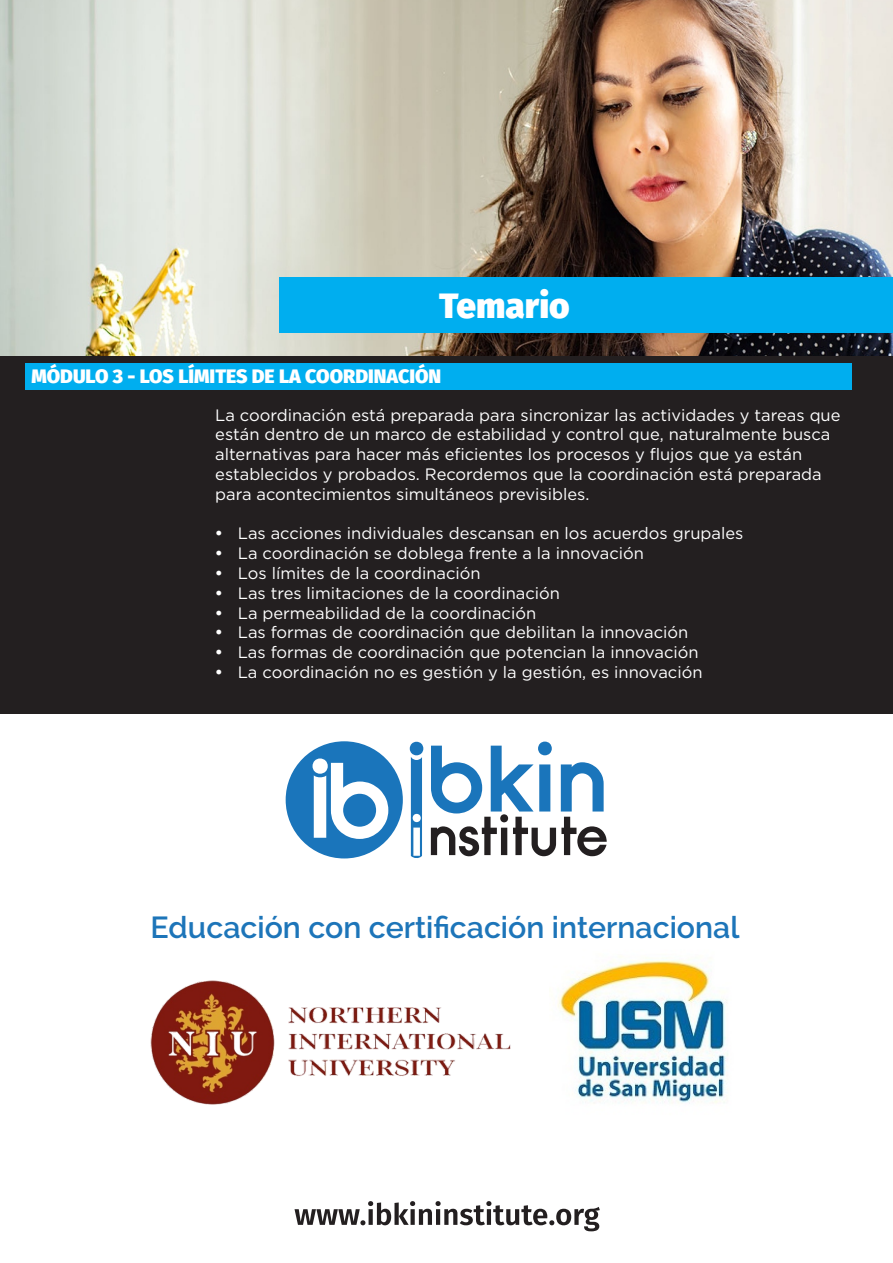
<style>
.page{position:relative;width:893px;height:1263px;background:#fff}
.page>*{position:absolute;margin:0;border:0;box-sizing:border-box;transform-origin:0 0}
.t1{font:700 94.05px "Opificio";color:#1a75bb}
.t2{font:700 54.9px "Opificio";letter-spacing:-.03em;color:#231f20}
.t3{font:900 35.1px "Fira Sans";color:#fff}
.t4{font:600 30.3px "Raleway";color:#1d75b9}
.t5{font:900 19.5px "Fira Sans";color:#fff}
.t6{font:16.5px/19.8px "Gotham";color:#fff}
.s1{font-size:56.4px;color:#fff}
</style>
<div class="page">
<div style="left:0;top:0;width:893px;height:713px;background:#231f20"></div>
<img style="left:0;top:0;width:893px;height:356px">
<div style="left:279px;top:277px;width:614px;height:55px;background:#00aeef"></div>
<div style="left:25px;top:363px;width:827px;height:26px;background:#00aeef"></div>
<svg style="left:410px;top:742px;width:13px;height:116px;background:#428dc7"></svg>
<div style="left:286px;top:741px;width:117px;height:117px;background:#1a75bb;border-radius:50%"></div>
<svg style="left:313px;top:758px;width:15px;height:80px"></svg>
<svg style="left:295px;top:1201px;width:305px;height:30px"></svg>
<img style="left:150px;top:980px;width:361px;height:125px">
<img style="left:557px;top:956px;width:171px;height:147px">
<h3 class="t3" style="left:439px;top:286px;width:132px">Temario</h3>
<p class="t5" style="left:32px;top:365px;width:411px">MÓDULO 3 - LOS LÍMITES DE LA COORDINACIÓN</p>
<p class="t6" style="left:215px;top:406px;width:627px">La coordinación está preparada para sincronizar las actividades y tareas que están dentro de un marco de estabilidad y control que, naturalmente busca alternativas para hacer más eficientes los procesos y flujos que ya están establecidos y probados. Recordemos que la coordinación está preparada para acontecimientos simultáneos previsibles.</p>
<p class="t6" style="left:238px;top:524px;width:507px">Las acciones individuales descansan en los acuerdos grupales La coordinación se doblega frente a la innovación<br>Los límites de la coordinación<br>Las tres limitaciones de la coordinación<br>La permeabilidad de la coordinación<br>Las formas de coordinación que debilitan la innovación<br>Las formas de coordinación que potencian la innovación<br>La coordinación no es gestión y la gestión, es innovación</p>
<h1 class="t1" style="left:424px;top:746px;width:187px">bkin</h1>
<h2 class="t2" style="left:323px;top:817px;width:286px"><sup>b</sup> <span class="s1">i</span>nstitute</h2>
<h3 class="t4" style="left:151px;top:910px;width:590px">Educación con certificación internacional</h3>
</div>
